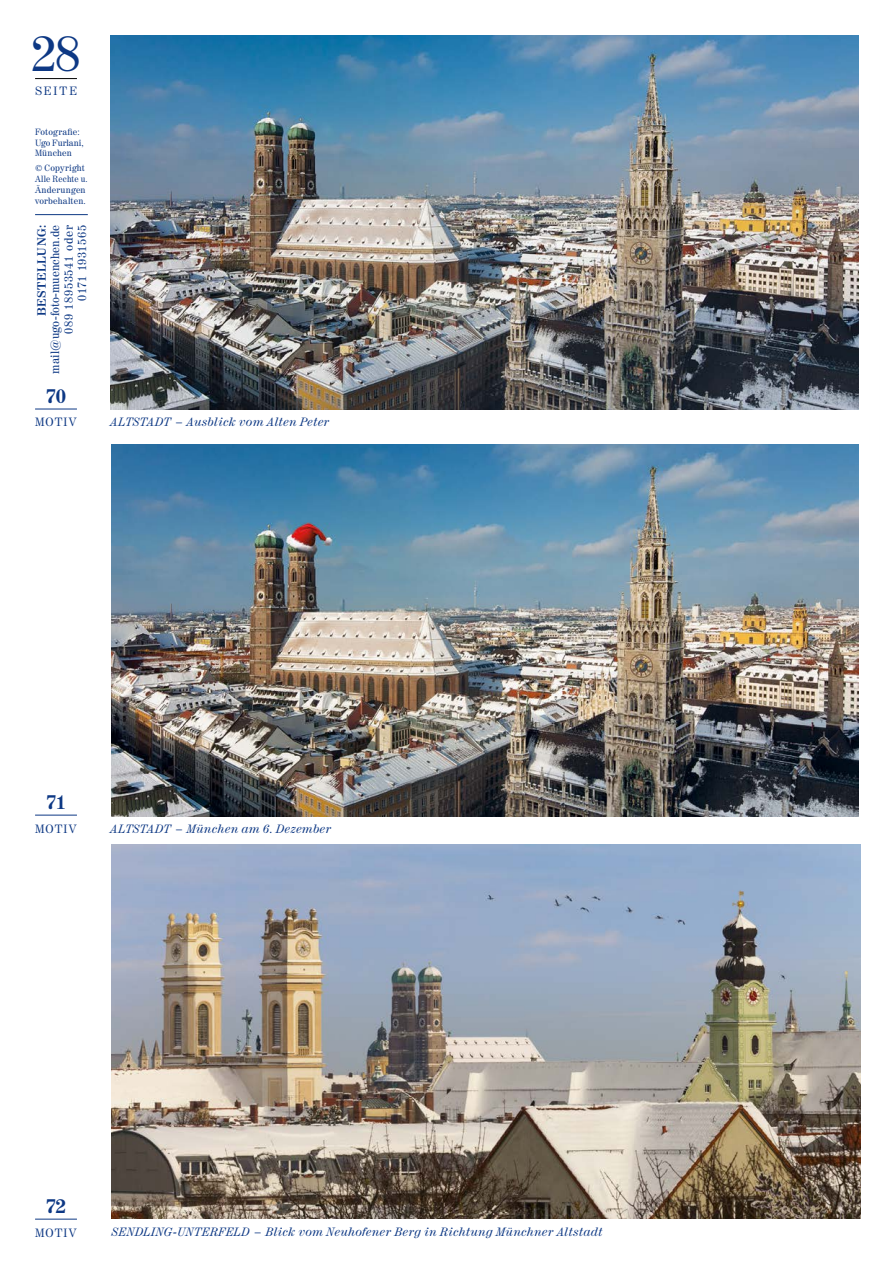
<style>
.page{position:relative;width:893px;height:1263px;background:#fff}
.page>*{position:absolute;margin:0;border:0;box-sizing:border-box;transform-origin:0 0}
.t1{font:49.5px "Century 725 BT";color:#0d3884}
.t2{font:700 19.5px "Century 725 BT";color:#0d3884}
.t3{font:italic 12px "Century 725 BT";letter-spacing:.02em;color:#0d3884}
.t4{font:12px/13.5px "Century 725 BT";letter-spacing:.03em;color:#0d3884;text-align:right}
.t5{font:12px "Century 725 BT";letter-spacing:.065em;color:#0d3884}
.t6{font:700 12px "Century 725 BT";letter-spacing:.04em;color:#0d3884}
.t7{font:9px/10.8px "Century 725 BT";letter-spacing:.015em;color:#0d3884}
.s1{font-style:normal}
</style>
<div class="page">
<hr style="left:35px;top:78px;width:42px;height:1px;background:#000">
<hr style="left:35px;top:214px;width:53px;height:1px;background:#0d3884">
<hr style="left:35px;top:409px;width:42px;height:1px;background:#0d3884">
<hr style="left:35px;top:815px;width:42px;height:1px;background:#0d3884">
<hr style="left:35px;top:1219px;width:42px;height:1px;background:#0d3884">
<img style="left:111px;top:35px;width:748px;height:374px">
<img style="left:111px;top:444px;width:747px;height:372px">
<img style="left:112px;top:844px;width:748px;height:374px">
<h1 class="t1" style="left:32px;top:23px;width:50px">28</h1>
<p class="t5" style="left:35px;top:83px;width:44px">SEITE</p>
<p class="t7" style="left:35px;top:126px;width:50px">Fotografie:<br>Ugo Furlani,<br>München</p>
<p class="t7" style="left:35px;top:163px;width:54px">© Copyright<br>Alle Rechte u.<br>Änderungen vorbehalten.</p>
<p class="t6" style="left:34px;top:316px;width:92px;rotate:-90deg">BESTELLUNG:</p>
<p class="t4" style="left:48px;top:374px;width:150px;rotate:-90deg">mail@ugo-foto-muenchen.de<br>089 18953541 oder<br>0171 1931565</p>
<h2 class="t2" style="left:46px;top:384px;width:22px">70</h2>
<p class="t5" style="left:35px;top:415px;width:43px">MOTIV</p>
<p class="t3" style="left:111px;top:415px;width:221px">ALTSTADT <span class="s1">–</span> Ausblick vom Alten Peter</p>
<h2 class="t2" style="left:46px;top:790px;width:21px">71</h2>
<p class="t5" style="left:35px;top:821px;width:43px">MOTIV</p>
<p class="t3" style="left:111px;top:821px;width:222px">ALTSTADT <span class="s1">–</span> München am 6. Dezember</p>
<h2 class="t2" style="left:46px;top:1194px;width:22px">72</h2>
<p class="t5" style="left:35px;top:1225px;width:43px">MOTIV</p>
<p class="t3" style="left:112px;top:1225px;width:493px">SENDLING-UNTERFELD <span class="s1">–</span> Blick vom Neuhofener Berg in Richtung Münchner Altstadt</p>
</div>
